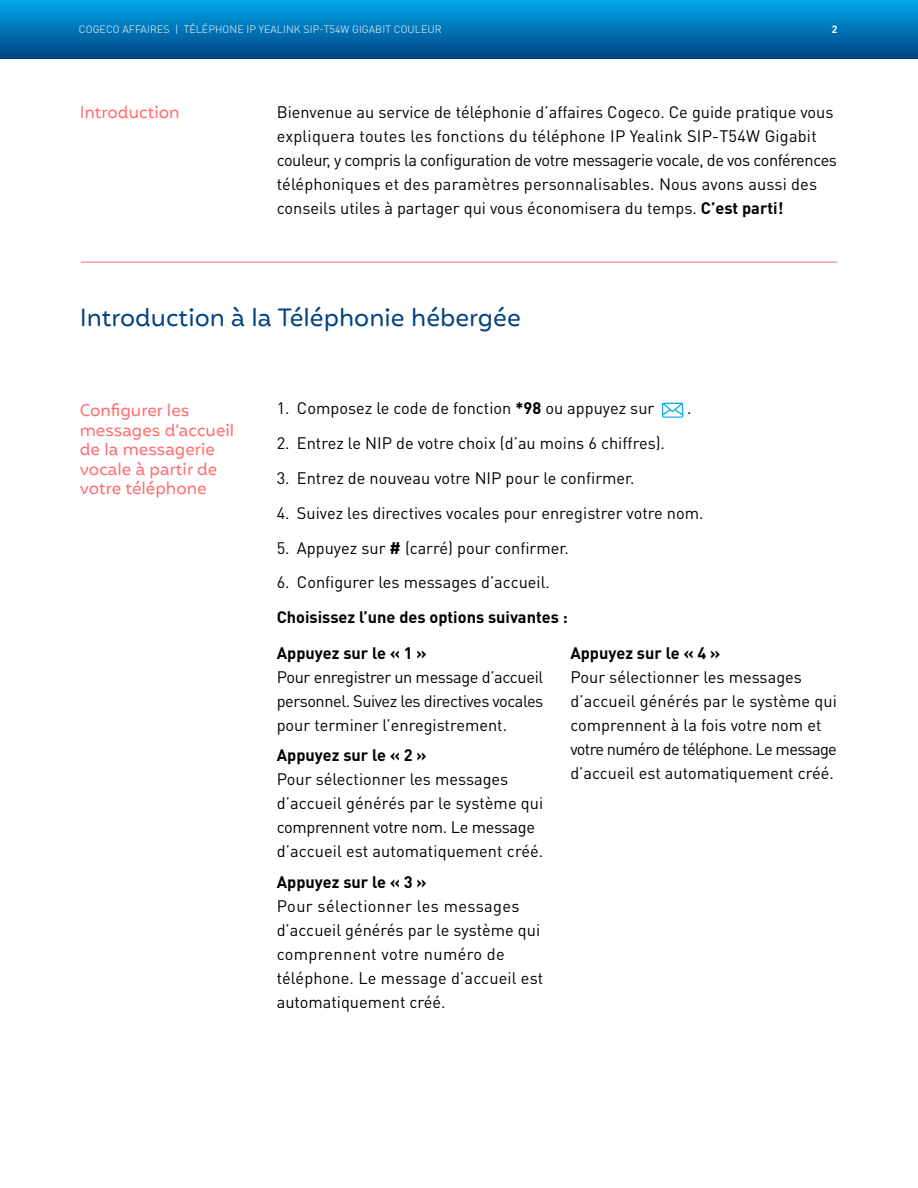
<style>
.page{position:relative;width:918px;height:1188px;background:#fff}
.page>*{position:absolute;margin:0;border:0;box-sizing:border-box;transform-origin:0 0}
.t1{font:24px "Mohr Rounded";color:#004282}
.t2{font:16.5px/24px "DIN Pro";color:#000}
.t3{font:700 16.5px/35.4px "DIN Pro";color:#000}
.t4{font:16.5px/19.5px "Mohr Rounded";color:#ff6c6f}
.t5{font:300 10.5px "DIN Pro";letter-spacing:.01em;color:#fff}
.t6{font:700 10.5px "DIN Pro";color:#fff}
.s1{font-weight:700}
</style>
<div class="page">
<div style="left:0;top:0;width:918px;height:58px;background:linear-gradient(to bottom,#00a7eb,#004686)"></div>
<hr style="left:81px;top:262px;width:756px;height:1px;background:#ff6c6f">
<svg style="left:662px;top:403px;width:21px;height:15px"></svg>
<p class="t5" style="left:79px;top:22px;width:364px">COGECO AFFAIRES | TÉLÉPHONE IP YEALINK SIP-T54W GIGABIT COULEUR</p>
<p class="t6" style="left:832px;top:22px;width:7px">2</p>
<p class="t4" style="left:80px;top:102px;width:101px">Introduction</p>
<p class="t2" style="left:277px;top:100px;width:562px">Bienvenue au service de téléphonie d’affaires Cogeco. Ce guide pratique vous expliquera toutes les fonctions du téléphone IP Yealink SIP-T54W Gigabit couleur, y compris la configuration de votre messagerie vocale, de vos conférences téléphoniques et des paramètres personnalisables. Nous avons aussi des conseils utiles à partager qui vous économisera du temps. <span class="s1">C’est parti!</span></p>
<h1 class="t1" style="left:80px;top:303px;width:443px">Introduction à la Téléphonie hébergée</h1>
<p class="t4" style="left:80px;top:401px;width:156px">Configurer les messages d’accueil de la messagerie vocale à partir de votre téléphone</p>
<p class="t2" style="left:277px;top:396px;width:379px">1. Composez le code de fonction <span class="s1">*98</span> ou appuyez sur</p>
<p class="t2" style="left:687px;top:396px;width:6px">.</p>
<p class="t2" style="left:277px;top:431px;width:390px">2. Entrez le NIP de votre choix (d’au moins 6 chiffres).</p>
<p class="t2" style="left:277px;top:465px;width:359px">3. Entrez de nouveau votre NIP pour le confirmer.</p>
<p class="t2" style="left:277px;top:500px;width:428px">4. Suivez les directives vocales pour enregistrer votre nom.</p>
<p class="t2" style="left:277px;top:535px;width:294px">5. Appuyez sur <span class="s1">#</span> (carré) pour confirmer.</p>
<p class="t2" style="left:277px;top:570px;width:275px">6. Configurer les messages d’accueil.</p>
<p class="t3" style="left:277px;top:599px;width:293px">Choisissez l’une des options suivantes :<br>Appuyez sur le « 1 »</p>
<p class="t2" style="left:277px;top:664px;width:268px;text-align:justify">Pour enregistrer un message d’accueil personnel. Suivez les directives vocales pour terminer l’enregistrement.</p>
<p class="t3" style="left:277px;top:737px;width:152px">Appuyez sur le « 2 »</p>
<p class="t2" style="left:277px;top:767px;width:268px">Pour sélectionner les messages d’accueil générés par le système qui comprennent votre nom. Le message d’accueil est automatiquement créé.</p>
<p class="t3" style="left:277px;top:864px;width:152px">Appuyez sur le « 3 »</p>
<p class="t2" style="left:277px;top:893px;width:268px">Pour sélectionner les messages d’accueil générés par le système qui comprennent votre numéro de téléphone. Le message d’accueil est automatiquement créé.</p>
<p class="t3" style="left:570px;top:634px;width:152px">Appuyez sur le « 4 »</p>
<p class="t2" style="left:570px;top:664px;width:268px">Pour sélectionner les messages d’accueil générés par le système qui comprennent à la fois votre nom et votre numéro de téléphone. Le message d’accueil est automatiquement créé.</p>
</div>
